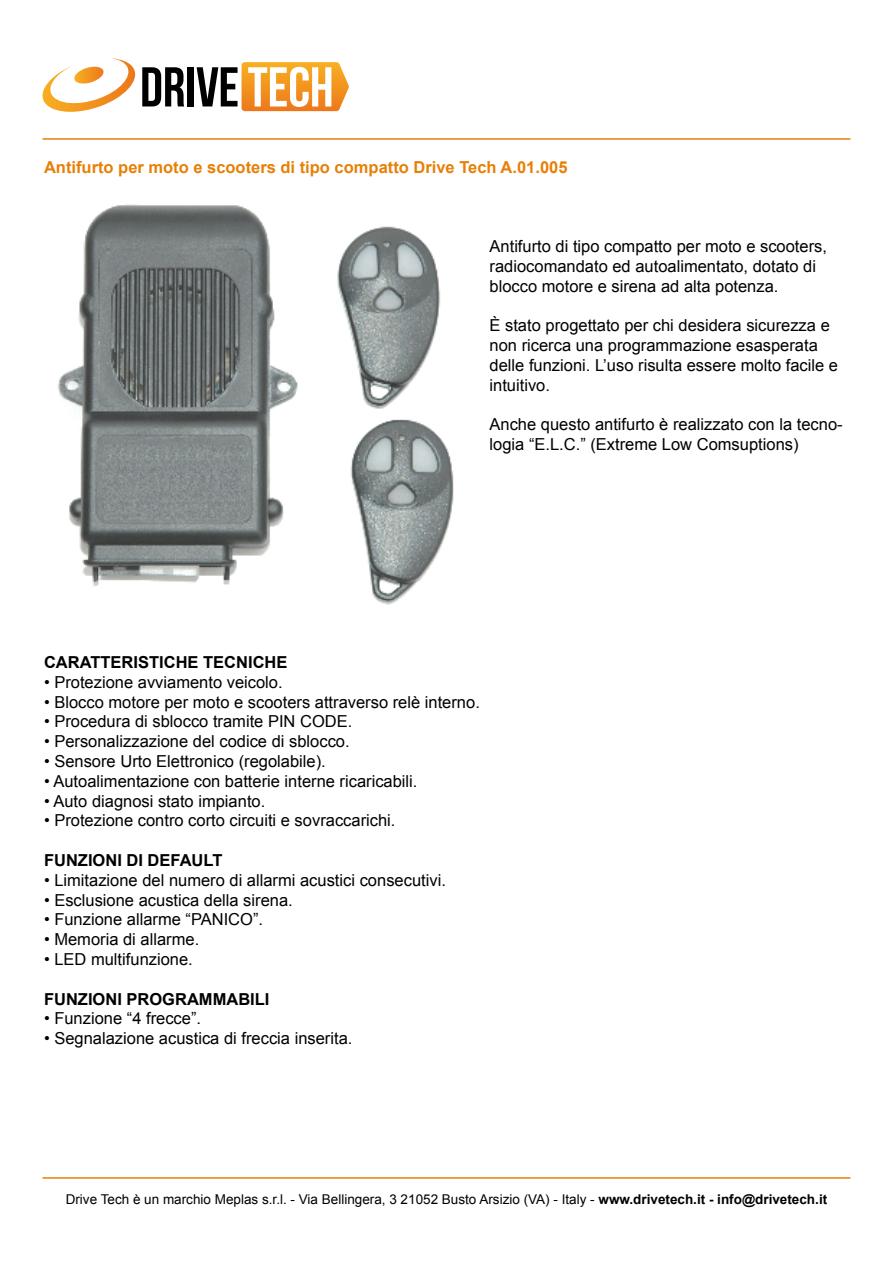
<style>
.page{position:relative;width:893px;height:1263px;background:#fff}
.page>*{position:absolute;margin:0;border:0;box-sizing:border-box;transform-origin:0 0}
.t1{font:16.5px/19.8px "Arial";color:#000}
.t2{font:700 16.5px "Arial";color:#000}
.t3{font:700 16.5px "Arial";color:#e78008}
.t4{font:13.5px "Arial";color:#000}
.s1{font-weight:700}
</style>
<div class="page">
<svg style="left:42px;top:58px;width:142px;height:54px"></svg>
<div style="left:188px;top:67px;width:6px;height:39px;background:#000"></div>
<svg style="left:197px;top:62px;width:152px;height:49px"></svg>
<hr style="left:43px;top:138px;width:807px;height:2px;background:#e78008">
<hr style="left:43px;top:1177px;width:807px;height:2px;background:#e78008">
<img style="left:57px;top:204px;width:397px;height:401px">
<p class="t3" style="left:44px;top:156px;width:525px">Antifurto per moto e scooters di tipo compatto Drive Tech A.01.005</p>
<p class="t1" style="left:490px;top:237px;width:339px">Antifurto di tipo compatto per moto e scooters, radiocomandato ed autoalimentato, dotato di blocco motore e sirena ad alta potenza.</p>
<p class="t1" style="left:490px;top:316px;width:350px">è stato progettato per chi desidera sicurezza e non ricerca una programmazione esasperata delle funzioni. L’uso risulta essere molto facile e intuitivo.</p>
<p class="t1" style="left:490px;top:415px;width:355px">Anche questo antifurto è realizzato con la tecno&shy;logia “E.L.C.” (Extreme Low Comsuptions)</p>
<p class="t2" style="left:44px;top:651px;width:47px">Caratt</p>
<p class="t2" style="left:111px;top:651px;width:178px">eristiche Tecniche</p>
<p class="t1" style="left:44px;top:672px;width:240px">• Protezione avviamento veicolo.</p>
<p class="t1" style="left:44px;top:692px;width:437px">• Blocco motore per moto e scooters attraverso relè interno.</p>
<p class="t1" style="left:44px;top:712px;width:310px">• Procedura di sblocco tramite PIN CODE.</p>
<p class="t1" style="left:44px;top:732px;width:307px">• Personalizzazione del codice di sblocco.</p>
<p class="t1" style="left:44px;top:751px;width:283px">• Sensore Urto Elettronico (regolabile).</p>
<p class="t1" style="left:44px;top:771px;width:375px">• Autoalimentazione con batterie interne ricaricabili.</p>
<p class="t1" style="left:44px;top:791px;width:223px">• Auto diagnosi stato impianto.</p>
<p class="t1" style="left:44px;top:811px;width:353px">• Protezione contro corto circuiti e sovraccarichi.</p>
<p class="t2" style="left:44px;top:849px;width:175px">Funzioni di Default</p>
<p class="t1" style="left:44px;top:870px;width:403px">• Limitazione del numero di allarmi acustici consecutivi.</p>
<p class="t1" style="left:44px;top:890px;width:250px">• Esclusione acustica della sirena.</p>
<p class="t1" style="left:44px;top:910px;width:221px">• Funzione allarme “PANICO”.</p>
<p class="t1" style="left:44px;top:930px;width:157px">• Memoria di allarme.</p>
<p class="t1" style="left:44px;top:949px;width:150px">• LED multifunzione.</p>
<p class="t2" style="left:44px;top:988px;width:227px">Funzioni Programmabili</p>
<p class="t1" style="left:44px;top:1009px;width:159px">• Funzione “4 frecce”.</p>
<p class="t1" style="left:44px;top:1029px;width:310px">• Segnalazione acustica di freccia inserita.</p>
<p class="t4" style="left:66px;top:1190px;width:763px">Drive Tech è un marchio Meplas s.r.l. - Via Bellingera, 3 21052 Busto Arsizio (VA) - Italy - <span class="s1">www.drivetech.it - info@drivetech.it</span></p>
</div>
